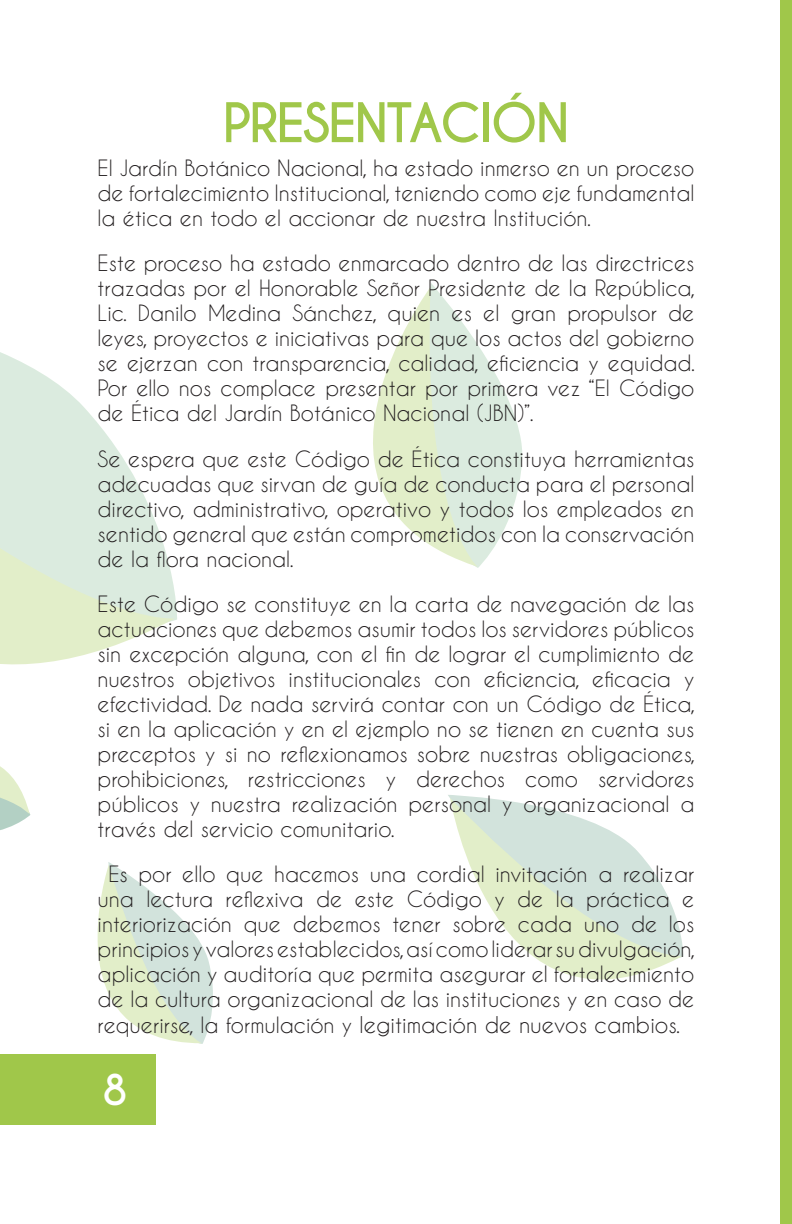
<style>
.page{position:relative;width:792px;height:1224px;background:#fff}
.page>*{position:absolute;margin:0;border:0;box-sizing:border-box;transform-origin:0 0}
.TITULO{font:700 51.2px "Caviar Dreams";letter-spacing:-.04em;color:#a0c74a}
.TITULO-2{font:700 39.8px "Caviar Dreams";color:#fff}
.TEXT_1{font:21.6px "Caviar Dreams";color:#231f20}
.TEXT_1-2{font:21.2px/25px "Caviar Dreams";color:#231f20;text-align:justify}
.s1{font-size:21.2px}
</style>
<div class="page">
<svg style="left:0;top:352px;width:175px;height:463px"></svg>
<svg style="left:450px;top:798px;width:232px;height:182px"></svg>
<svg style="left:430px;top:283px;width:93px;height:285px"></svg>
<svg style="left:373px;top:287px;width:104px;height:280px"></svg>
<svg style="left:97px;top:862px;width:116px;height:182px"></svg>
<svg style="left:0;top:707px;width:30px;height:123px"></svg>
<svg style="left:780px;top:0;width:1px;height:120px"></svg>
<div style="left:781px;top:0;width:11px;height:1224px;background:#a0c74a"></div>
<div style="left:0;top:1054px;width:156px;height:70px;background:#a0c74a"></div>
<p class="TITULO" style="left:222px;top:92px;width:349px">PRESENTACIÓN</p>
<p class="TEXT_1-2" style="left:98px;top:155px;width:598px">El Jardín Botánico Nacional, ha estado inmerso en un proceso de fortalecimiento Institucional, teniendo como eje fundamental la ética en todo el accionar de nuestra Institución.</p>
<p class="TEXT_1-2" style="left:98px;top:251px;width:599px">Este proceso ha estado enmarcado dentro de las directrices trazadas por el Honorable Señor Presidente de la República, Lic. Danilo Medina Sánchez, quien es el gran propulsor de leyes, proyectos e iniciativas para que los actos del gobierno se ejerzan con transparencia, calidad, eficiencia y equidad.<br>Por ello nos complace presentar por primera vez “El Código de Ética del Jardín Botánico Nacional (JBN)”.</p>
<p class="TEXT_1-2" style="left:98px;top:446px;width:598px">Se espera que este Código de Ética constituya herramientas adecuadas que sirvan de guía de conducta para el personal directivo, administrativo, operativo y todos los empleados en sentido general que están comprometidos con la conservación de la flora nacional.</p>
<p class="TEXT_1-2" style="left:98px;top:591px;width:599px">Este Código se constituye en la carta de navegación de las actuaciones que debemos asumir todos los servidores públicos sin excepción alguna, con el fin de lograr el cumplimiento de nuestros objetivos institucionales con eficiencia, eficacia y efectividad. De nada servirá contar con un Código de Ética, si en la aplicación y en el ejemplo no se tienen en cuenta sus preceptos y si no reflexionamos sobre nuestras obligaciones, prohibiciones, restricciones y derechos como servidores públicos y nuestra realización personal y organizacional a través del servicio comunitario.</p>
<p class="TEXT_1-2" style="left:98px;top:861px;width:599px;text-align:center">Es por ello que hacemos una cordial invitación a realizar una lectura reflexiva de este Código y de la práctica e interiorización que debemos tener sobre cada uno de los principios y valores establecidos, así como liderar su divulgación, aplicación y auditoría que permita asegurar el fortalecimiento de la cultura organizacional de las instituciones y en caso de</p>
<p class="TEXT_1" style="left:98px;top:1011px;width:584px"><span class="s1">requerirse, la formulación y</span> legitimación de nuevos cambios.</p>
<p class="TITULO-2" style="left:102px;top:1066px;width:27px">8</p>
</div>
